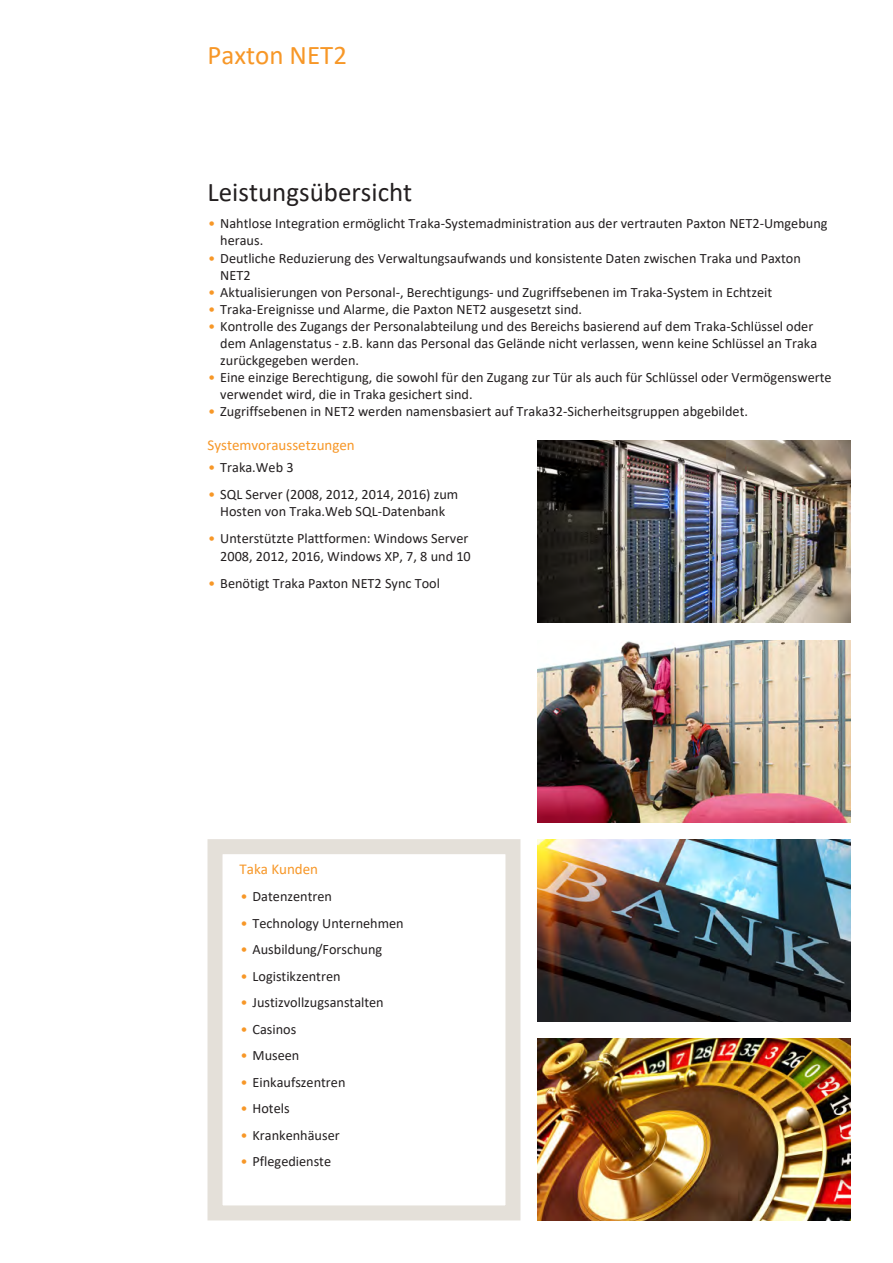
<style>
.page{position:relative;width:893px;height:1263px;background:#fff}
.page>*{position:absolute;margin:0;border:0;box-sizing:border-box;transform-origin:0 0}
.Headline_blk{font:27px "Calibri";color:#231f20}
.t1{font:27px "Calibri";color:#f79727}
.Subhead_PMS151{font:15px "Calibri";color:#f79727}
.t2{font:14.25px/17.1px "Calibri";color:#231f20}
.s1{font-family:"ASSA Vesta";font-weight:700;color:#f79727}
</style>
<div class="page">
<div style="left:207px;top:839px;width:313px;height:381px;border:15px solid #e4e0d9"></div>
<img style="left:537px;top:441px;width:313px;height:182px">
<img style="left:538px;top:640px;width:312px;height:182px">
<img style="left:537px;top:1038px;width:313px;height:182px">
<img style="left:537px;top:839px;width:313px;height:182px">
<h1 class="t1" style="left:207px;top:36px;width:141px">Paxton NET2</h1>
<p class="Headline_blk" style="left:207px;top:173px;width:206px">Leistungsübersicht</p>
<p class="t2" style="left:220px;top:215px;width:609px;text-indent:-13px"><span class="s1">•</span> Nahtlose Integration ermöglicht Traka-Systemadministration aus der vertrauten Paxton NET2-Umgebung heraus.</p>
<p class="t2" style="left:220px;top:249px;width:582px;text-indent:-13px"><span class="s1">•</span> Deutliche Reduzierung des Verwaltungsaufwands und konsistente Daten zwischen Traka und Paxton<br>NET2</p>
<p class="t2" style="left:207px;top:283px;width:566px"><span class="s1">•</span> Aktualisierungen von Personal-, Berechtigungs- und Zugriffsebenen im Traka-System in Echtzeit</p>
<p class="t2" style="left:207px;top:300px;width:376px"><span class="s1">•</span> Traka-Ereignisse und Alarme, die Paxton NET2 ausgesetzt sind.</p>
<p class="t2" style="left:220px;top:317px;width:598px;text-indent:-13px"><span class="s1">•</span> Kontrolle des Zugangs der Personalabteilung und des Bereichs basierend auf dem Traka-Schlüssel oder dem Anlagenstatus - z.B. kann das Personal das Gelände nicht verlassen, wenn keine Schlüssel an Traka zurückgegeben werden.</p>
<p class="t2" style="left:220px;top:369px;width:613px;text-indent:-13px"><span class="s1">•</span> Eine einzige Berechtigung, die sowohl für den Zugang zur Tür als auch für Schlüssel oder Vermögenswerte verwendet wird, die in Traka gesichert sind.</p>
<p class="t2" style="left:207px;top:403px;width:542px"><span class="s1">•</span> Zugriffsebenen in NET2 werden namensbasiert auf Traka32-Sicherheitsgruppen abgebildet.</p>
<p class="Subhead_PMS151" style="left:207px;top:434px;width:149px">Systemvoraussetzungen</p>
<p class="t2" style="left:207px;top:458px;width:88px"><span class="s1">•</span> Traka.Web 3</p>
<p class="t2" style="left:207px;top:485px;width:252px;line-height:17.9px;text-align:center"><span class="s1">•</span> SQL Server (2008, 2012, 2014, 2016) zum<br>Hosten von Traka.Web SQL-Datenbank</p>
<p class="t2" style="left:207px;top:529px;width:265px;line-height:17.9px;text-align:right"><span class="s1">•</span> Unterstützte Plattformen: Windows Server<br>2008, 2012, 2016, Windows XP, 7, 8 und 10</p>
<p class="t2" style="left:207px;top:574px;width:234px"><span class="s1">•</span> Benötigt Traka Paxton NET2 Sync Tool</p>
<p class="Subhead_PMS151" style="left:240px;top:859px;width:80px">Taka Kunden</p>
<p class="t2" style="left:240px;top:887px;width:94px"><span class="s1">•</span> Datenzentren</p>
<p class="t2" style="left:240px;top:914px;width:165px"><span class="s1">•</span> Technology Unternehmen</p>
<p class="t2" style="left:240px;top:940px;width:144px"><span class="s1">•</span> Ausbildung/Forschung</p>
<p class="t2" style="left:240px;top:967px;width:102px"><span class="s1">•</span> Logistikzentren</p>
<p class="t2" style="left:240px;top:993px;width:145px"><span class="s1">•</span> Justizvollzugsanstalten</p>
<p class="t2" style="left:240px;top:1020px;width:58px"><span class="s1">•</span> Casinos</p>
<p class="t2" style="left:240px;top:1046px;width:61px"><span class="s1">•</span> Museen</p>
<p class="t2" style="left:240px;top:1073px;width:107px"><span class="s1">•</span> Einkaufszentren</p>
<p class="t2" style="left:240px;top:1099px;width:51px"><span class="s1">•</span> Hotels</p>
<p class="t2" style="left:240px;top:1126px;width:101px"><span class="s1">•</span> Krankenhäuser</p>
<p class="t2" style="left:240px;top:1152px;width:93px"><span class="s1">•</span> Pflegedienste</p>
</div>
